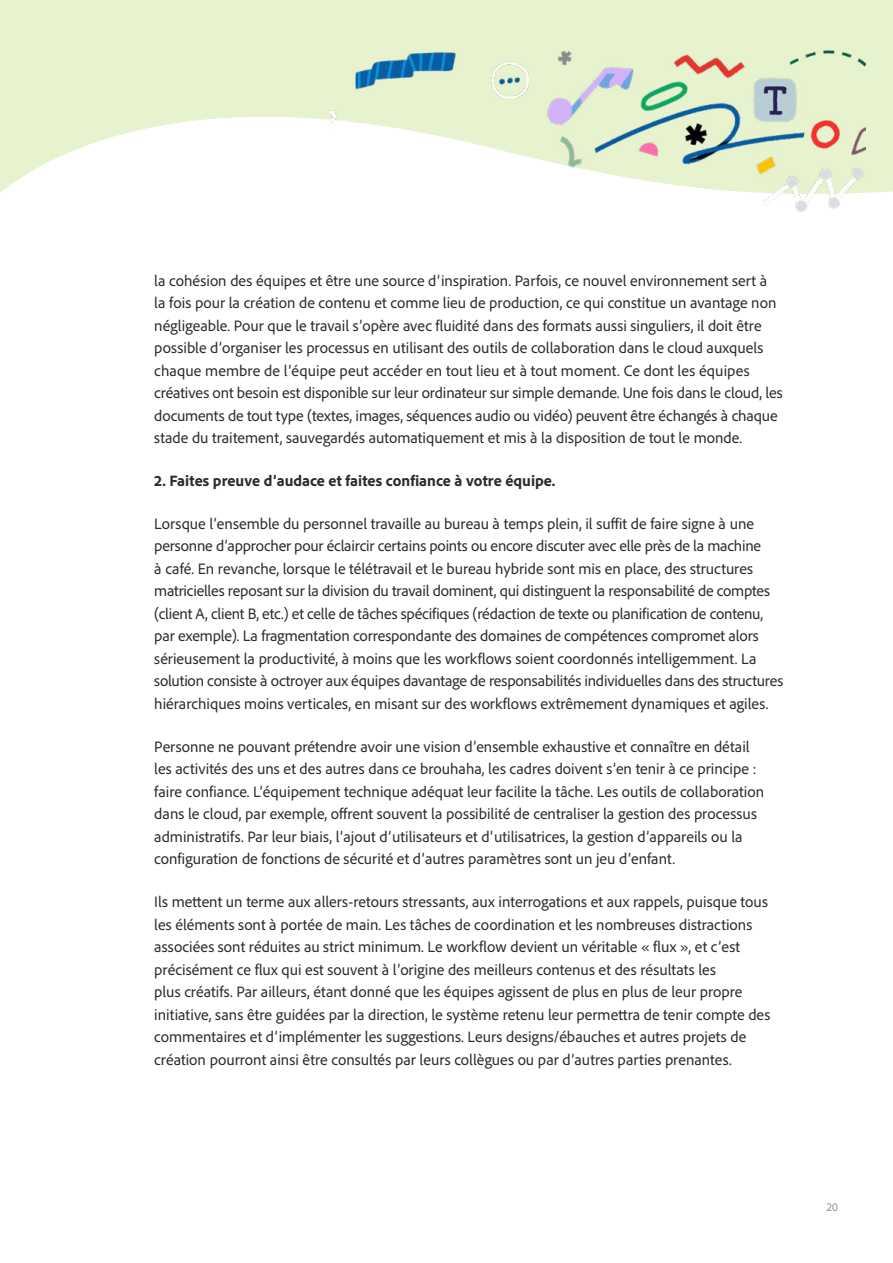
<style>
.page{position:relative;width:893px;height:1263px;background:#fff}
.page>*{position:absolute;margin:0;border:0;box-sizing:border-box;transform-origin:0 0}
.Body{font:15.75px/22.5px "Adobe Clean";color:#2c2c2c}
.Body-2{font:800 15.75px "Adobe Clean";color:#2c2c2c}
.Page_Number{font:12px "Adobe Clean";color:#949598}
</style>
<div class="page">
<svg style="left:0;top:0;width:893px;height:193px"></svg>
<img style="left:330px;top:40px;width:535px;height:172px">
<p class="Body" style="left:154px;top:269px;width:630px">la cohésion des équipes et être une source d’inspiration. Parfois, ce nouvel environnement sert à<br>la fois pour la création de contenu et comme lieu de production, ce qui constitue un avantage non négligeable. Pour que le travail s’opère avec fluidité dans des formats aussi singuliers, il doit être possible d’organiser les processus en utilisant des outils de collaboration dans le cloud auxquels chaque membre de l’équipe peut accéder en tout lieu et à tout moment. Ce dont les équipes créatives ont besoin est disponible sur leur ordinateur sur simple demande. Une fois dans le cloud, les documents de tout type (textes, images, séquences audio ou vidéo) peuvent être échangés à chaque stade du traitement, sauvegardés automatiquement et mis à la disposition de tout le monde.</p>
<p class="Body-2" style="left:154px;top:471px;width:403px">2. Faites preuve d’audace et faites confiance à votre équipe.</p>
<p class="Body" style="left:154px;top:512px;width:630px">Lorsque l’ensemble du personnel travaille au bureau à temps plein, il suffit de faire signe à une personne d’approcher pour éclaircir certains points ou encore discuter avec elle près de la machine<br>à café. En revanche, lorsque le télétravail et le bureau hybride sont mis en place, des structures matricielles reposant sur la division du travail dominent, qui distinguent la responsabilité de comptes (client A, client B, etc.) et celle de tâches spécifiques (rédaction de texte ou planification de contenu, par exemple). La fragmentation correspondante des domaines de compétences compromet alors sérieusement la productivité, à moins que les workflows soient coordonnés intelligemment. La solution consiste à octroyer aux équipes davantage de responsabilités individuelles dans des structures hiérarchiques moins verticales, en misant sur des workflows extrêmement dynamiques et agiles.</p>
<p class="Body" style="left:154px;top:735px;width:611px">Personne ne pouvant prétendre avoir une vision d’ensemble exhaustive et connaître en détail les activités des uns et des autres dans ce brouhaha, les cadres doivent s’en tenir à ce principe : faire confiance. L’équipement technique adéquat leur facilite la tâche. Les outils de collaboration dans le cloud, par exemple, offrent souvent la possibilité de centraliser la gestion des processus administratifs. Par leur biais, l’ajout d’utilisateurs et d’utilisatrices, la gestion d’appareils ou la configuration de fonctions de sécurité et d’autres paramètres sont un jeu d’enfant.</p>
<p class="Body" style="left:154px;top:890px;width:618px">Ils mettent un terme aux allers-retours stressants, aux interrogations et aux rappels, puisque tous les éléments sont à portée de main. Les tâches de coordination et les nombreuses distractions associées sont réduites au strict minimum. Le workflow devient un véritable « flux », et c’est précisément ce flux qui est souvent à l’origine des meilleurs contenus et des résultats les<br>plus créatifs. Par ailleurs, étant donné que les équipes agissent de plus en plus de leur propre initiative, sans être guidées par la direction, le système retenu leur permettra de tenir compte des commentaires et d’implémenter les suggestions. Leurs designs/ébauches et autres projets de création pourront ainsi être consultés par leurs collègues ou par d’autres parties prenantes.</p>
<p class="Page_Number" style="left:826px;top:1199px;width:13px">20</p>
</div>
